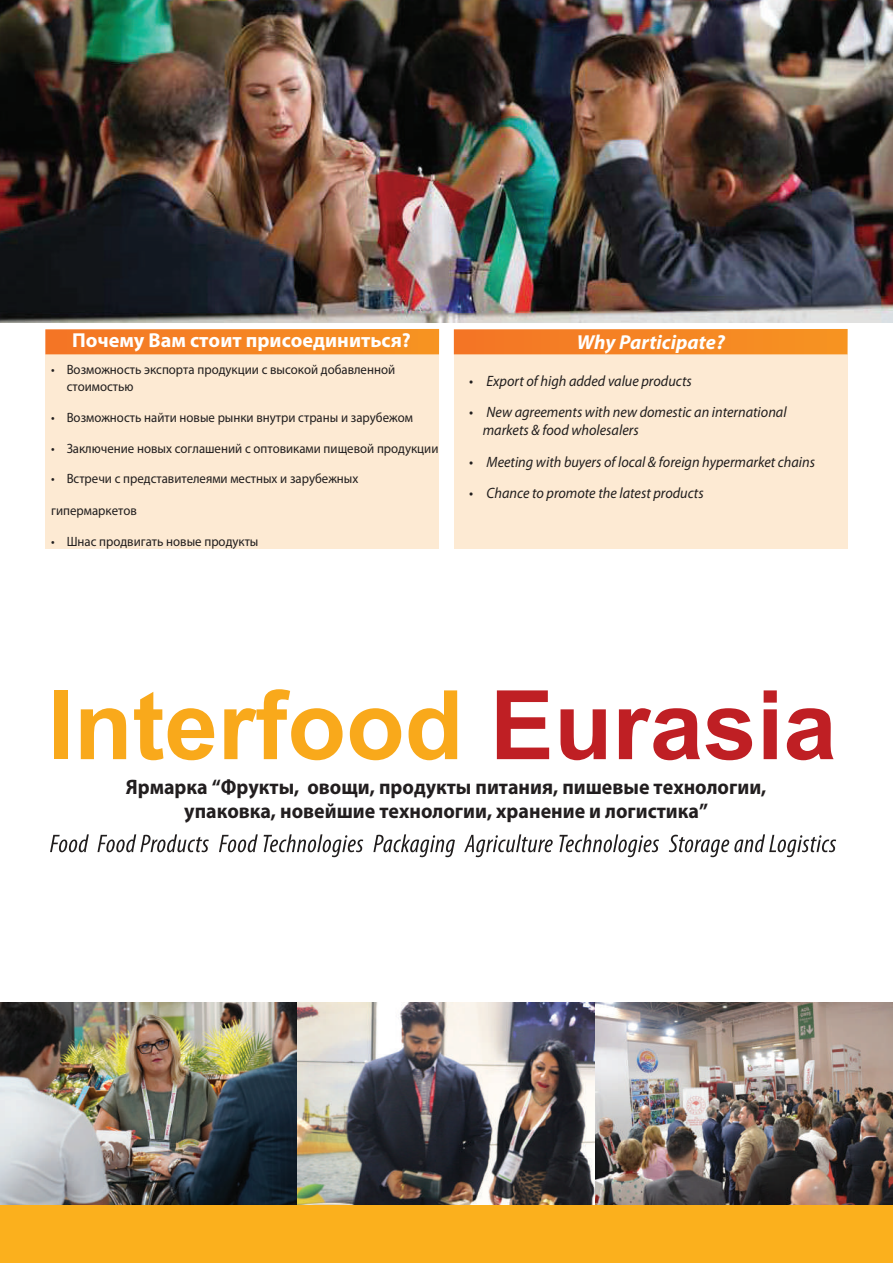
<style>
.page{position:relative;width:893px;height:1263px;background:#fff}
.page>*{position:absolute;margin:0;border:0;box-sizing:border-box;transform-origin:0 0}
.t1{font:700 21px/24px "Myriad Pro";color:#221e1f;text-align:center;scale:.95 1}
.t2{font:700 20.25px "Myriad Pro";color:#fff}
.t3{font:italic 700 20.25px "Myriad Pro";color:#fff}
.t4{font:italic 15px/18px "Myriad Pro";color:#211e1e;scale:.95 1}
.t5{font:13.5px/16.8px "Myriad Pro";color:#211e1e;scale:.95 1}
</style>
<div class="page">
<div style="left:45px;top:329px;width:394px;height:25px;background:linear-gradient(to right,#f47426,#f79422)"></div>
<div style="left:45px;top:354px;width:394px;height:195px;background:#fdead3"></div>
<div style="left:454px;top:329px;width:394px;height:25px;background:linear-gradient(to right,#f47426,#f79422)"></div>
<div style="left:454px;top:354px;width:394px;height:195px;background:#fdead3"></div>
<div style="left:0;top:1205px;width:893px;height:58px;background:#fbb01d"></div>
<img style="left:0;top:0;width:893px;height:323px">
<svg style="left:50px;top:834px;width:39px;height:18px"></svg>
<svg style="left:97px;top:834px;width:112px;height:18px"></svg>
<svg style="left:219px;top:834px;width:39px;height:18px"></svg>
<svg style="left:264px;top:834px;width:99px;height:23px"></svg>
<svg style="left:373px;top:834px;width:82px;height:23px"></svg>
<svg style="left:464px;top:834px;width:89px;height:23px"></svg>
<svg style="left:559px;top:834px;width:100px;height:23px"></svg>
<svg style="left:669px;top:834px;width:167px;height:23px"></svg>
<div style="left:54px;top:690px;width:14px;height:69px;background:#f9a91b"></div>
<svg style="left:81px;top:708px;width:45px;height:51px"></svg>
<svg style="left:134px;top:692px;width:80px;height:68px"></svg>
<svg style="left:224px;top:689px;width:119px;height:71px"></svg>
<svg style="left:350px;top:708px;width:51px;height:52px"></svg>
<svg style="left:409px;top:690px;width:48px;height:70px"></svg>
<svg style="left:497px;top:690px;width:52px;height:69px"></svg>
<svg style="left:560px;top:709px;width:46px;height:51px"></svg>
<svg style="left:619px;top:708px;width:81px;height:52px"></svg>
<svg style="left:706px;top:708px;width:46px;height:52px"></svg>
<svg style="left:764px;top:690px;width:13px;height:69px"></svg>
<svg style="left:787px;top:708px;width:46px;height:52px"></svg>
<img style="left:0;top:1003px;width:893px;height:202px">
<h2 class="t2" style="left:72px;top:326px;width:340px">Почему Вам стоит присоединиться?</h2>
<p class="t5" style="left:67px;top:361px;width:347px;text-indent:-16px">• Возможность экспорта продукции с высокой добавленной стоимостью</p>
<p class="t5" style="left:51px;top:409px;width:382px">• Возможность найти новые рынки внутри страны и зарубежом</p>
<p class="t5" style="left:51px;top:440px;width:409px">• Заключение новых соглашений с оптовиками пищевой продукции</p>
<p class="t5" style="left:51px;top:470px;width:325px">• Встречи с представителеями местных и зарубежных</p>
<p class="t5" style="left:51px;top:502px;width:92px">гипермаркетов</p>
<p class="t5" style="left:51px;top:533px;width:220px">• Шнас продвигать новые продукты</p>
<h2 class="t3" style="left:577px;top:329px;width:150px">Why Participate?</h2>
<p class="t4" style="left:469px;top:372px;width:236px">• Export of high added value products</p>
<p class="t4" style="left:483px;top:403px;width:321px;text-indent:-13px">• New agreements with new domestic an international markets &amp; food wholesalers</p>
<p class="t4" style="left:469px;top:453px;width:366px">• Meeting with buyers of local &amp; foreign hypermarket chains</p>
<p class="t4" style="left:469px;top:484px;width:248px">• Chance to promote the latest products</p>
<h1 class="t1" style="left:126px;top:775px;width:676px">Ярмарка “Фрукты, овощи, продукты питания, пишевые технологии, упаковка, новейшие технологии, хранение и логистика”</h1>
</div>
